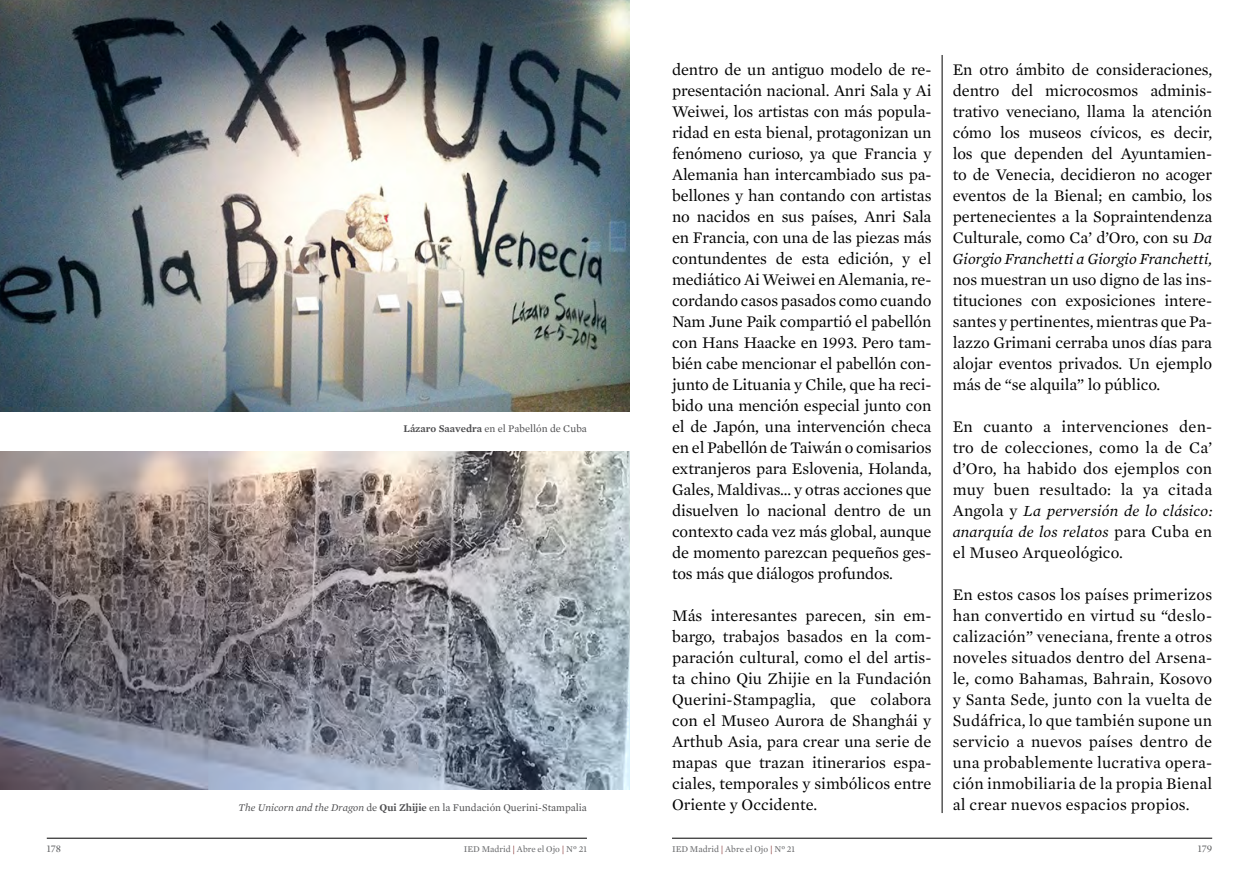
<style>
.page{position:relative;width:1259px;height:893px;background:#fff}
.page>*{position:absolute;margin:0;border:0;box-sizing:border-box;transform-origin:0 0}
.t1{font:16.5px/21px "Mercury Text G1 Roman";color:#000;text-align:justify}
.t2{font:italic 15.75px/21px "Mercury Text G1";letter-spacing:.005em;color:#000}
.t3{font:10.5px "Mercury Text G1 Roman";color:#4d4d4f}
.t4{font:10.5px "Mercury Display Roman";color:#636466}
.t5{font:9px "Mercury Text G1 Roman";color:#636466}
.s1{font-family:"Mercury Text G1";font-weight:600}
.s2{font-family:"Mercury Text G1";font-style:italic}
.s3{font-family:"Mercury Text G1";font-style:italic;font-size:15.75px}
.s4{font-family:"Mercury Text G1 Roman";font-style:normal;font-size:16.5px}
.s5{color:#690000}
</style>
<div class="page">
<hr style="left:47px;top:838px;width:540px;height:1px;background:#000">
<hr style="left:672px;top:838px;width:540px;height:1px;background:#000">
<hr style="left:942px;top:55px;width:1px;height:758px;background:#000">
<img style="left:0;top:0;width:629px;height:411px">
<img style="left:0;top:452px;width:629px;height:337px">
<p class="t3" style="left:403px;top:422px;width:185px"><span class="s1">Lázaro Saavedra</span> en el Pabellón de Cuba</p>
<p class="t3" style="left:239px;top:801px;width:350px"><span class="s2">The Unicorn and the Dragon</span> de <span class="s1">Qui Zhijie</span> en la Fundación Querini-Stampalia</p>
<p class="t1" style="left:672px;top:59px;width:261px">dentro de un antiguo modelo de re&shy;presentación nacional. Anri Sala y Ai Weiwei, los artistas con más popula&shy;ridad en esta bienal, protagonizan un fenómeno curioso, ya que Francia y Alemania han intercambiado sus pa&shy;bellones y han contando con artistas no nacidos en sus países, Anri Sala en Francia, con una de las piezas más contundentes de esta edición, y el mediático Ai Weiwei en Alemania, re&shy;cordando casos pasados como cuando Nam June Paik compartió el pabellón con Hans Haacke en 1993. Pero tam&shy;bién cabe mencionar el pabellón con&shy;junto de Lituania y Chile, que ha reci&shy;bido una mención especial junto con el de Japón, una intervención checa en el Pabellón de Taiwán o comisarios extranjeros para Eslovenia, Holanda, Gales, Maldivas… y otras acciones que disuelven lo nacional dentro de un contexto cada vez más global, aunque de momento parezcan pequeños ges&shy;tos más que diálogos profundos.</p>
<p class="t1" style="left:672px;top:605px;width:261px">Más interesantes parecen, sin em&shy;bargo, trabajos basados en la com&shy;paración cultural, como el del artis&shy;ta chino Qiu Zhijie en la Fundación Querini-Stampaglia, que colabora con el Museo Aurora de Shanghái y Arthub Asia, para crear una serie de mapas que trazan itinerarios espa&shy;ciales, temporales y simbólicos entre Oriente y Occidente.</p>
<p class="t1" style="left:952px;top:59px;width:261px">En otro ámbito de consideraciones, dentro del microcosmos adminis&shy;trativo veneciano, llama la atención cómo los museos cívicos, es decir, los que dependen del Ayuntamien&shy;to de Venecia, decidieron no acoger eventos de la Bienal; en cambio, los pertenecientes a la Sopraintendenza Culturale, como Ca’ d’Oro, con su <span class="s3">Da</span></p>
<p class="t2" style="left:952px;top:248px;width:261px">Giorgio Franchetti a Giorgio Franchetti,</p>
<p class="t1" style="left:952px;top:269px;width:261px">nos muestran un uso digno de las ins&shy;tituciones con exposiciones intere&shy;santes y pertinentes, mientras que Pa&shy;lazzo Grimani cerraba unos días para alojar eventos privados. Un ejemplo más de “se alquila” lo público.</p>
<p class="t1" style="left:952px;top:416px;width:261px">En cuanto a intervenciones den&shy;tro de colecciones, como la de Ca’ d’Oro, ha habido dos ejemplos con muy buen resultado: la ya citada</p>
<p class="t2" style="left:952px;top:500px;width:261px"><span class="s4">Angola y</span> La perversión de lo clásico: anarquía de los relatos <span class="s4">para Cuba en</span></p>
<p class="t1" style="left:952px;top:542px;width:172px">el Museo Arqueológico.</p>
<p class="t1" style="left:952px;top:584px;width:261px">En estos casos los países primerizos han convertido en virtud su “deslo&shy;calización” veneciana, frente a otros noveles situados dentro del Arsena&shy;le, como Bahamas, Bahrain, Kosovo y Santa Sede, junto con la vuelta de Sudáfrica, lo que también supone un servicio a nuevos países dentro de una probablemente lucrativa opera&shy;ción inmobiliaria de la propia Bienal al crear nuevos espacios propios.</p>
<p class="t4" style="left:47px;top:843px;width:16px">178</p>
<p class="t5" style="left:464px;top:844px;width:125px">IED Madrid <span class="s5">|</span> Abre el Ojo <span class="s5">|</span> Nº 21</p>
<p class="t5" style="left:672px;top:844px;width:125px">IED Madrid <span class="s5">|</span> Abre el Ojo <span class="s5">|</span> Nº 21</p>
<p class="t4" style="left:1197px;top:843px;width:16px">179</p>
</div>
